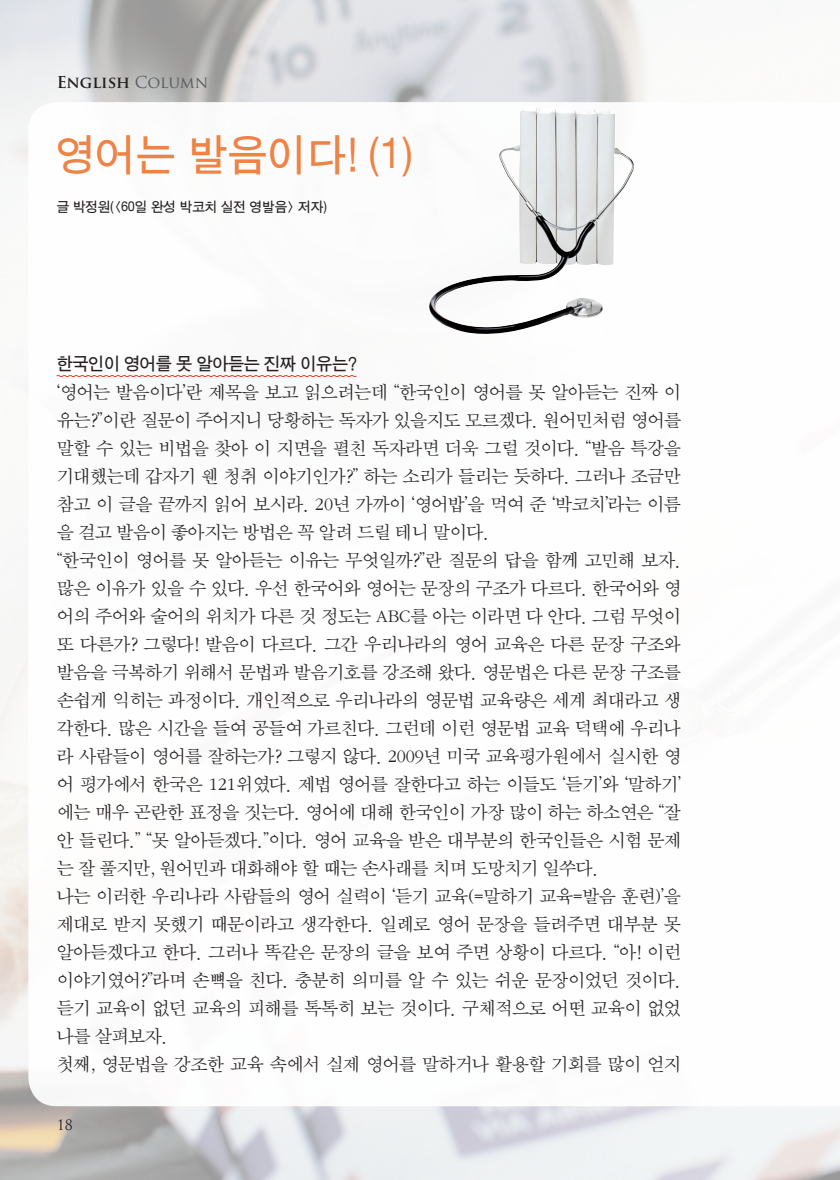
<style>
.page{position:relative;width:840px;height:1180px;background:#fff}
.page>*{position:absolute;margin:0;border:0;box-sizing:border-box;transform-origin:0 0}
.t1{font:44px "Sand Tg";color:#ed8344}
.t2{font:19px/28px "Sand Sm";letter-spacing:-.025em;color:#231f20}
.t3{font:18px "Sand Tg";letter-spacing:-.025em;color:#231f20}
.t4{font:700 16px "Trajan Pro";letter-spacing:-.005em;color:#231f20}
.t5{font:14px "Sand Tg";letter-spacing:-.01em;color:#231f20}
.t6{font:14px "Trajan Pro";color:#231f20}
.s1{font-weight:400;color:#57585a}
</style>
<div class="page">
<svg style="left:56px;top:374px;width:301px;height:3px"></svg>
<img style="left:421px;top:106px;width:215px;height:232px">
<p class="t4" style="left:57px;top:72px;width:153px">English <span class="s1">COLUMN</span></p>
<h1 class="t1" style="left:57px;top:133px;width:357px">영어는 발음이다! (1)</h1>
<p class="t5" style="left:57px;top:200px;width:271px">글 박정원(&lt;60일 완성 박코치 실전 영발음&gt; 저자)</p>
<p class="t3" style="left:57px;top:355px;width:301px">한국인이 영어를 못 알아듣는 진짜 이유는?</p>
<p class="t2" style="left:57px;top:379px;width:625px">‘영어는 발음이다’란 제목을 보고 읽으려는데 “한국인이 영어를 못 알아듣는 진짜 이 유는?”이란 질문이 주어지니 당황하는 독자가 있을지도 모르겠다. 원어민처럼 영어를 말할 수 있는 비법을 찾아 이 지면을 펼친 독자라면 더욱 그럴 것이다. “발음 특강을 기대했는데 갑자기 웬 청취 이야기인가?” 하는 소리가 들리는 듯하다. 그러나 조금만 참고 이 글을 끝까지 읽어 보시라. 20년 가까이 ‘영어밥’을 먹여 준 ‘박코치’라는 이름 을 걸고 발음이 좋아지는 방법은 꼭 알려 드릴 테니 말이다.<br>“한국인이 영어를 못 알아듣는 이유는 무엇일까?”란 질문의 답을 함께 고민해 보자. 많은 이유가 있을 수 있다. 우선 한국어와 영어는 문장의 구조가 다르다. 한국어와 영 어의 주어와 술어의 위치가 다른 것 정도는 ABC를 아는 이라면 다 안다. 그럼 무엇이 또 다른가? 그렇다! 발음이 다르다. 그간 우리나라의 영어 교육은 다른 문장 구조와 발음을 극복하기 위해서 문법과 발음기호를 강조해 왔다. 영문법은 다른 문장 구조를 손쉽게 익히는 과정이다. 개인적으로 우리나라의 영문법 교육량은 세계 최대라고 생 각한다. 많은 시간을 들여 공들여 가르친다. 그런데 이런 영문법 교육 덕택에 우리나 라 사람들이 영어를 잘하는가? 그렇지 않다. 2009년 미국 교육평가원에서 실시한 영 어 평가에서 한국은 121위였다. 제법 영어를 잘한다고 하는 이들도 ‘듣기’와 ‘말하기’ 에는 매우 곤란한 표정을 짓는다. 영어에 대해 한국인이 가장 많이 하는 하소연은 “잘 안 들린다.” “못 알아듣겠다.”이다. 영어 교육을 받은 대부분의 한국인들은 시험 문제 는 잘 풀지만, 원어민과 대화해야 할 때는 손사래를 치며 도망치기 일쑤다.<br>나는 이러한 우리나라 사람들의 영어 실력이 ‘듣기 교육(=말하기 교육=발음 훈련)’을 제대로 받지 못했기 때문이라고 생각한다. 일례로 영어 문장을 들려주면 대부분 못 알아듣겠다고 한다. 그러나 똑같은 문장의 글을 보여 주면 상황이 다르다. “아! 이런 이야기였어?”라며 손뼉을 친다. 충분히 의미를 알 수 있는 쉬운 문장이었던 것이다. 듣기 교육이 없던 교육의 피해를 톡톡히 보는 것이다. 구체적으로 어떤 교육이 없었 나를 살펴보자.<br>첫째, 영문법을 강조한 교육 속에서 실제 영어를 말하거나 활용할 기회를 많이 얻지</p>
<p class="t6" style="left:57px;top:1115px;width:17px">18</p>
</div>
